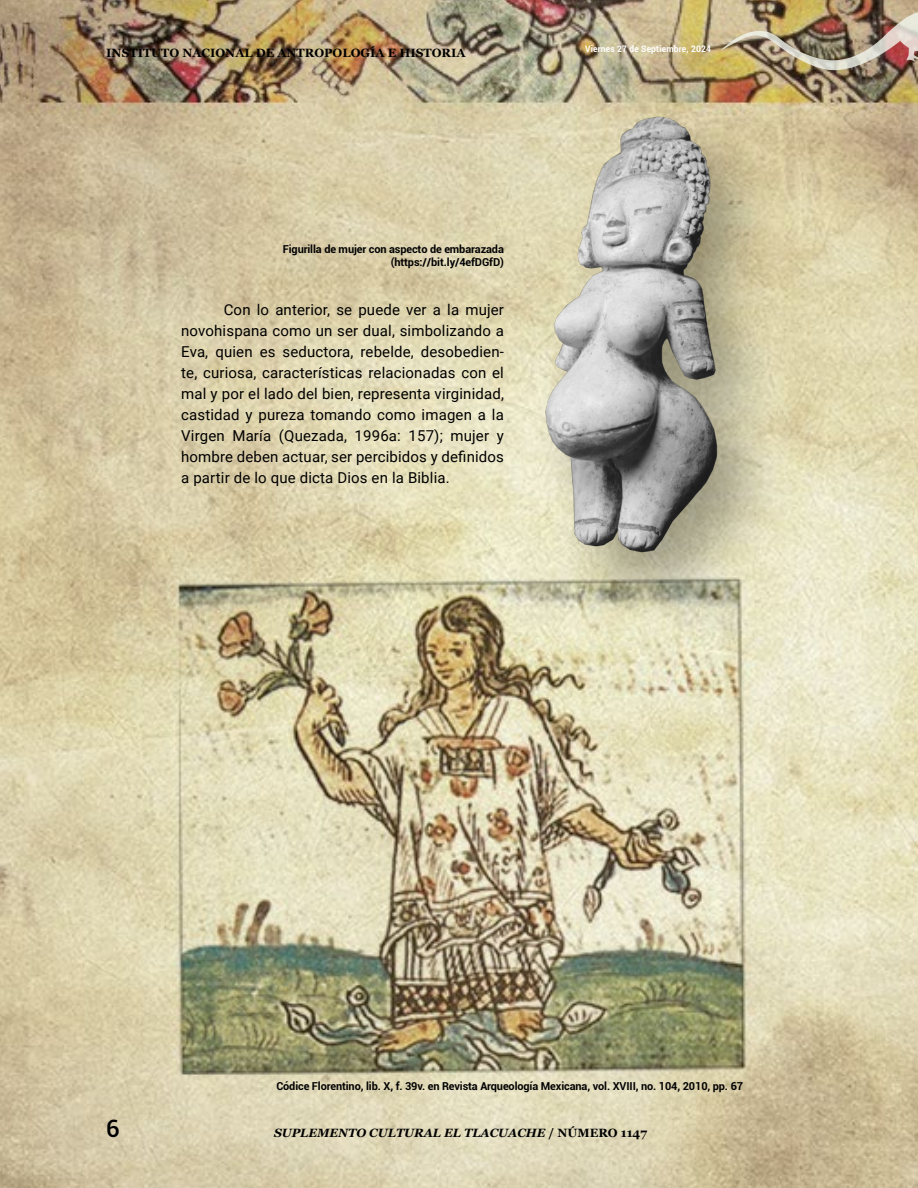
<style>
.page{position:relative;width:918px;height:1188px;background:#fff}
.page>*{position:absolute;margin:0;border:0;box-sizing:border-box;transform-origin:0 0}
.t1{font:500 24px "Roboto";color:#000}
.t2{font:15px/21px "Roboto";letter-spacing:.01em;color:#000;text-align:justify}
.t3{font:italic 700 12px "Georgia";color:#000}
.t4{font:700 12px "Georgia";color:#000}
.t5{font:700 10.95px/13.5px "Roboto";letter-spacing:-.01em;color:#020203;text-align:right}
.t6{font:700 9px "Roboto";letter-spacing:.02em;color:#fff;scale:.94 1}
.s1{font-style:normal}
</style>
<div class="page">
<img style="left:0;top:0;width:918px;height:1188px">
<div style="left:528px;top:104px;width:262px;height:525px;background:#000;opacity:.32"></div>
<img style="left:541px;top:113px;width:236px;height:457px">
<img style="left:721px;top:12px;width:197px;height:58px">
<p class="t4" style="left:106px;top:43px;width:361px">INSTITUTO NACIONAL DE ANTROPOLOGÍA E HISTORIA</p>
<p class="t5" style="left:283px;top:242px;width:223px">Figurilla de mujer con aspecto de embarazada (https://bit.ly/4efDGfD)</p>
<p class="t2" style="left:181px;top:299px;width:324px;text-indent:43px">Con lo anterior, se puede ver a la mujer novohispana como un ser dual, simbolizando a Eva, quien es seductora, rebelde, desobedien&shy;te, curiosa, características relacionadas con el mal y por el lado del bien, representa virginidad, castidad y pureza tomando como imagen a la Virgen María (Quezada, 1996a: 157); mujer y hombre deben actuar, ser percibidos y definidos a partir de lo que dicta Dios en la Biblia.</p>
<p class="t6" style="left:585px;top:43px;width:135px">Viernes 27 de Septiembre, 2024</p>
<h1 class="t1" style="left:106px;top:1112px;width:15px">6</h1>
<p class="t5" style="left:276px;top:1079px;width:468px">Códice Florentino, lib. X, f. 39v. en Revista Arqueología Mexicana, vol. XVIII, no. 104, 2010, pp. 67</p>
<p class="t3" style="left:274px;top:1124px;width:374px">SUPLEMENTO CULTURAL EL TLACUACHE <span class="s1">/ NÚMERO 1147</span></p>
</div>
